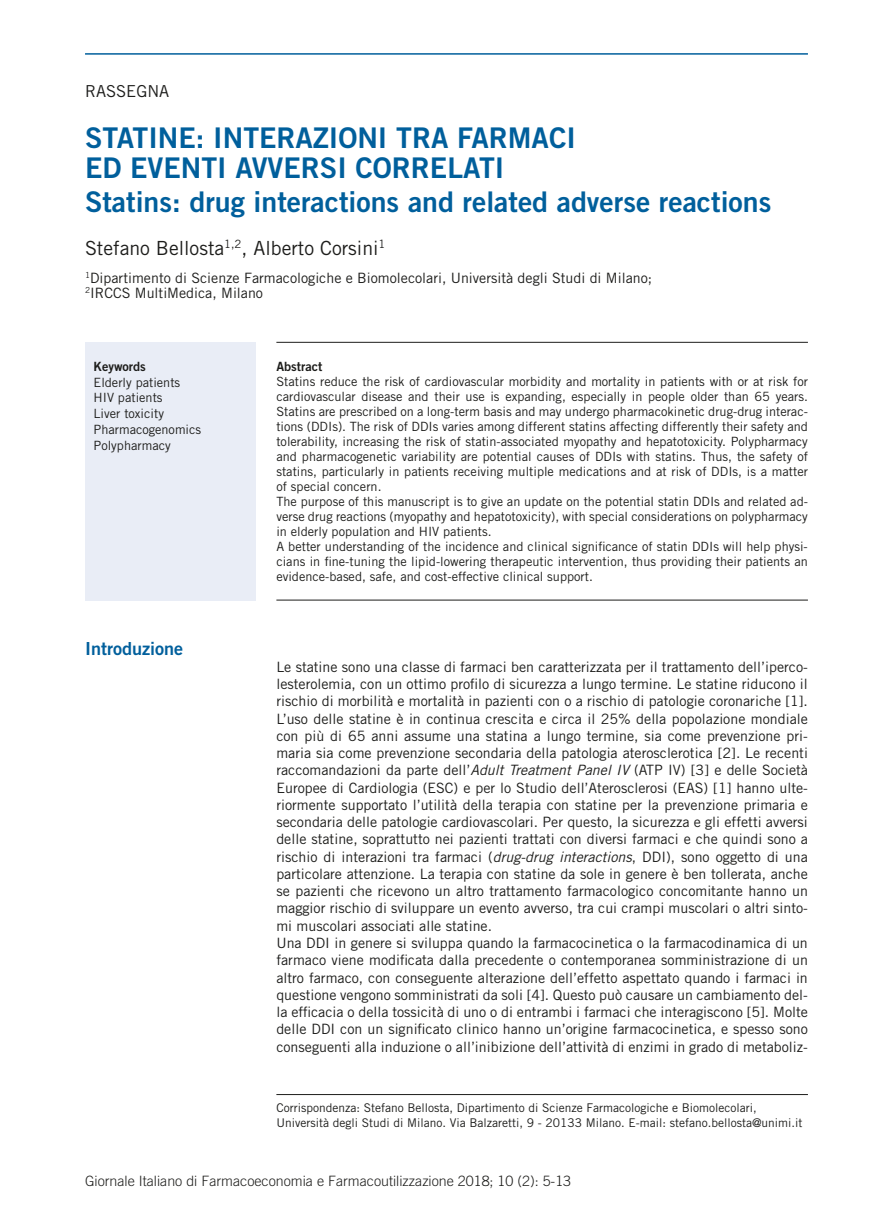
<style>
.page{position:relative;width:893px;height:1212px;background:#fff}
.page>*{position:absolute;margin:0;border:0;box-sizing:border-box;transform-origin:0 0}
.t1{font:28.5px/30px "Trade Gothic LT Std Bd 2";color:#005f9c}
.t2{font:19.5px "Trade Gothic LT Std";color:#1d1d1b}
.t3{font:18px "Trade Gothic LT Std Bd 2";color:#005f9c}
.t4{font:16.5px "Trade Gothic LT Std";color:#1d1d1b}
.t5{font:14.25px/17.2px "Trade Gothic LT Std";color:#1d1d1b}
.t6{font:300 14.25px "Trade Gothic LT Std";color:#1d1d1b}
.t7{font:12.75px/15px "Trade Gothic LT Std";color:#1d1d1b}
.t8{font:12.75px "Trade Gothic LT Std Bd 2";color:#1d1d1b}
.t9{font:12px/15px "Trade Gothic LT Std";color:#1d1d1b}
.s1{font-style:italic}
</style>
<div class="page">
<hr style="left:85px;top:53px;width:723px;height:2px;background:#005f9c">
<hr style="left:276px;top:1094px;width:532px;height:1px;background:#1d1d1b">
<div style="left:85px;top:342px;width:170px;height:258px;background:#e9edf6"></div>
<hr style="left:276px;top:342px;width:532px;height:1px;background:#1d1d1b">
<hr style="left:276px;top:600px;width:532px;height:1px;background:#1d1d1b">
<p class="t4" style="left:85px;top:81px;width:86px">RASSEGNA</p>
<h1 class="t1" style="left:85px;top:122px;width:492px">STATINE: INTERAZIONI TRA FARMACI<br>ED EVENTI AVVERSI CORRELATI</h1>
<h1 class="t1" style="left:85px;top:187px;width:688px">Statins: drug interactions and related adverse reactions</h1>
<h2 class="t2" style="left:85px;top:236px;width:302px">Stefano Bellosta<sup>1,2</sup>, Alberto Corsini<sup>1</sup></h2>
<p class="t5" style="left:85px;top:270px;width:569px;line-height:15.3px"><sup>1</sup>Dipartimento di Scienze Farmacologiche e Biomolecolari, Università degli Studi di Milano;<br><sup>2</sup>IRCCS MultiMedica, Milano</p>
<p class="t8" style="left:94px;top:358px;width:54px">Keywords</p>
<p class="t7" style="left:94px;top:374px;width:109px;line-height:15.8px">Elderly patients<br>HIV patients<br>Liver toxicity<br>Pharmacogenomics<br>Polypharmacy</p>
<p class="t3" style="left:85px;top:637px;width:100px">Introduzione</p>
<p class="t8" style="left:276px;top:358px;width:48px">Abstract</p>
<p class="t7" style="left:276px;top:374px;width:533px">Statins reduce the risk of cardiovascular morbidity and mortality in patients with or at risk for cardiovascular disease and their use is expanding, especially in people older than 65 years.<br>Statins are prescribed on a long-term basis and may undergo pharmacokinetic drug-drug interac&shy;tions (DDIs). The risk of DDIs varies among different statins affecting differently their safety and tolerability, increasing the risk of statin-associated myopathy and hepatotoxicity. Polypharmacy and pharmacogenetic variability are potential causes of DDIs with statins. Thus, the safety of statins, particularly in patients receiving multiple medications and at risk of DDIs, is a matter of special concern.<br>The purpose of this manuscript is to give an update on the potential statin DDIs and related ad&shy;verse drug reactions (myopathy and hepatotoxicity), with special considerations on polypharmacy in elderly population and HIV patients.<br>A better understanding of the incidence and clinical significance of statin DDIs will help physi&shy;cians in fine-tuning the lipid-lowering therapeutic intervention, thus providing their patients an evidence-based, safe, and cost-effective clinical support.</p>
<p class="t5" style="left:276px;top:658px;width:533px">Le statine sono una classe di farmaci ben caratterizzata per il trattamento dell’iperco&shy;lesterolemia, con un ottimo profilo di sicurezza a lungo termine. Le statine riducono il rischio di morbilità e mortalità in pazienti con o a rischio di patologie coronariche [1].<br>L’uso delle statine è in continua crescita e circa il 25% della popolazione mondiale con più di 65 anni assume una statina a lungo termine, sia come prevenzione pri&shy;maria sia come prevenzione secondaria della patologia aterosclerotica [2]. Le recenti raccomandazioni da parte dell’<span class="s1">Adult Treatment Panel IV</span> (ATP IV) [3] e delle Società Europee di Cardiologia (ESC) e per lo Studio dell’Aterosclerosi (EAS) [1] hanno ulte&shy;riormente supportato l’utilità della terapia con statine per la prevenzione primaria e secondaria delle patologie cardiovascolari. Per questo, la sicurezza e gli effetti avversi delle statine, soprattutto nei pazienti trattati con diversi farmaci e che quindi sono a rischio di interazioni tra farmaci (<span class="s1">drug-drug interactions</span>, DDI), sono oggetto di una particolare attenzione. La terapia con statine da sole in genere è ben tollerata, anche se pazienti che ricevono un altro trattamento farmacologico concomitante hanno un maggior rischio di sviluppare un evento avverso, tra cui crampi muscolari o altri sinto&shy;mi muscolari associati alle statine.<br>Una DDI in genere si sviluppa quando la farmacocinetica o la farmacodinamica di un farmaco viene modificata dalla precedente o contemporanea somministrazione di un altro farmaco, con conseguente alterazione dell’effetto aspettato quando i farmaci in questione vengono somministrati da soli [4]. Questo può causare un cambiamento del&shy;la efficacia o della tossicità di uno o di entrambi i farmaci che interagiscono [5]. Molte delle DDI con un significato clinico hanno un’origine farmacocinetica, e spesso sono conseguenti alla induzione o all’inibizione dell’attività di enzimi in grado di metaboliz-</p>
<p class="t9" style="left:276px;top:1100px;width:528px">Corrispondenza: Stefano Bellosta, Dipartimento di Scienze Farmacologiche e Biomolecolari,<br>Università degli Studi di Milano. Via Balzaretti, 9 - 20133 Milano. E-mail: stefano.bellosta@unimi.it</p>
<p class="t6" style="left:85px;top:1172px;width:488px">Giornale Italiano di Farmacoeconomia e Farmacoutilizzazione 2018; 10 (2): 5-13</p>
</div>
